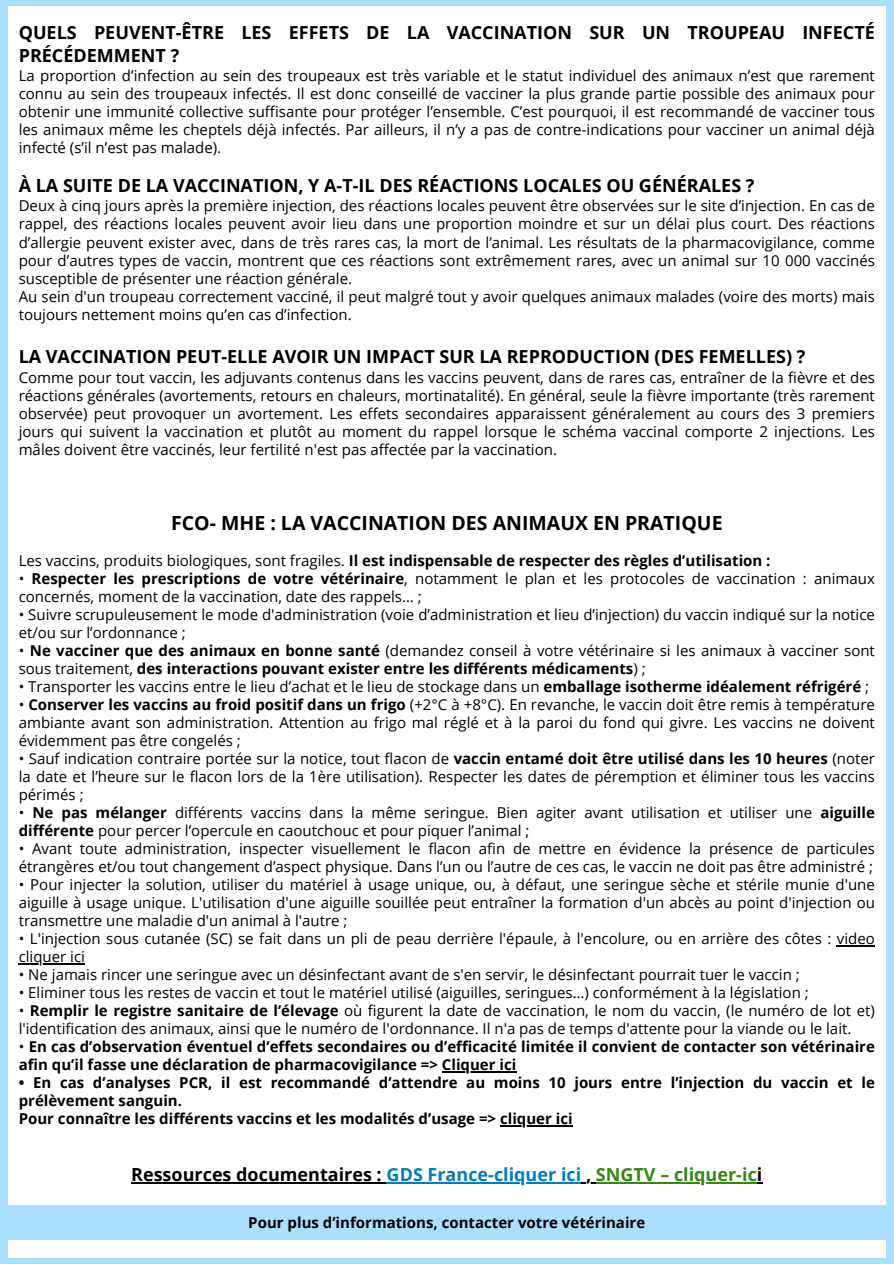
<style>
.page{position:relative;width:894px;height:1264px;background:#fff}
.page>*{position:absolute;margin:0;border:0;box-sizing:border-box;transform-origin:0 0}
.t1{font:700 19.5px "Open Sans";color:#000}
.t2{font:700 18px/22.5px "Open Sans";color:#000}
.t3{font:15px/18px "Open Sans";color:#000}
.t4{font:700 15px/18px "Open Sans";color:#000}
.s1{font-weight:400}
.s2{font-weight:700}
.s3{color:#017bc4}
.s4{color:#358712}
</style>
<div class="page">
<div style="left:0;top:0;width:893px;height:1263px;background:#aadffe"></div>
<div style="left:8px;top:6px;width:877px;height:1251px;background:#fff"></div>
<hr style="left:836px;top:945px;width:38px;height:1px;background:#000">
<hr style="left:19px;top:963px;width:66px;height:1px;background:#000">
<hr style="left:442px;top:1071px;width:74px;height:1px;background:#000">
<hr style="left:500px;top:1125px;width:72px;height:1px;background:#000">
<div style="left:8px;top:1205px;width:877px;height:34px;background:#aadffe"></div>
<hr style="left:131px;top:1181px;width:255px;height:2px;background:#000">
<hr style="left:386px;top:1181px;width:175px;height:2px;background:#017bc4">
<hr style="left:561px;top:1181px;width:20px;height:2px;background:#017bc4">
<hr style="left:595px;top:1181px;width:147px;height:2px;background:#358712">
<svg style="left:742px;top:1182px;width:20px;height:1px"></svg>
<p class="t2" style="left:19px;top:21px;width:857px">QUELS PEUVENT-ÊTRE LES EFFETS DE LA VACCINATION SUR UN TROUPEAU INFECTÉ<br>PRÉCÉDEMMENT ?</p>
<p class="t3" style="left:19px;top:66px;width:857px;text-align:justify">La proportion d’infection au sein des troupeaux est très variable et le statut individuel des animaux n’est que rarement connu au sein des troupeaux infectés. Il est donc conseillé de vacciner la plus grande partie possible des animaux pour obtenir une immunité collective suffisante pour protéger l’ensemble. C’est pourquoi, il est recommandé de vacciner tous les animaux même les cheptels déjà infectés. Par ailleurs, il n’y a pas de contre-indications pour vacciner un animal déjà infecté (s’il n’est pas malade).</p>
<p class="t2" style="left:19px;top:174px;width:737px">À LA SUITE DE LA VACCINATION, Y A-T-IL DES RÉACTIONS LOCALES OU GÉNÉRALES ?</p>
<p class="t3" style="left:19px;top:197px;width:857px">Deux à cinq jours après la première injection, des réactions locales peuvent être observées sur le site d’injection. En cas de rappel, des réactions locales peuvent avoir lieu dans une proportion moindre et sur un délai plus court. Des réactions d’allergie peuvent exister avec, dans de très rares cas, la mort de l’animal. Les résultats de la pharmacovigilance, comme pour d’autres types de vaccin, montrent que ces réactions sont extrêmement rares, avec un animal sur 10 000 vaccinés susceptible de présenter une réaction générale.<br>Au sein d'un troupeau correctement vacciné, il peut malgré tout y avoir quelques animaux malades (voire des morts) mais toujours nettement moins qu’en cas d’infection.</p>
<p class="t2" style="left:19px;top:345px;width:788px">LA VACCINATION PEUT-ELLE AVOIR UN IMPACT SUR LA REPRODUCTION (DES FEMELLES) ?</p>
<p class="t3" style="left:19px;top:368px;width:857px;text-align:justify">Comme pour tout vaccin, les adjuvants contenus dans les vaccins peuvent, dans de rares cas, entraîner de la fièvre et des réactions générales (avortements, retours en chaleurs, mortinatalité). En général, seule la fièvre importante (très rarement observée) peut provoquer un avortement. Les effets secondaires apparaissent généralement au cours des 3 premiers jours qui suivent la vaccination et plutôt au moment du rappel lorsque le schéma vaccinal comporte 2 injections. Les mâles doivent être vaccinés, leur fertilité n'est pas affectée par la vaccination.</p>
<p class="t1" style="left:171px;top:509px;width:553px">FCO- MHE : LA VACCINATION DES ANIMAUX EN PRATIQUE</p>
<h1 class="t4" style="left:19px;top:551px;width:753px"><span class="s1">Les vaccins, produits biologiques, sont fragiles.</span> Il est indispensable de respecter des règles d’utilisation :</h1>
<p class="t3" style="left:19px;top:569px;width:857px">• <span class="s2">Respecter les prescriptions de votre vétérinaire</span>, notamment le plan et les protocoles de vaccination : animaux concernés, moment de la vaccination, date des rappels… ;</p>
<p class="t3" style="left:19px;top:605px;width:857px">• Suivre scrupuleusement le mode d'administration (voie d’administration et lieu d’injection) du vaccin indiqué sur la notice et/ou sur l’ordonnance ;</p>
<p class="t4" style="left:19px;top:641px;width:857px"><span class="s1">•</span> Ne vacciner que des animaux en bonne santé <span class="s1">(demandez conseil à votre vétérinaire si les animaux à vacciner sont sous traitement,</span> des interactions pouvant exister entre les différents médicaments<span class="s1">) ;</span></p>
<p class="t3" style="left:19px;top:677px;width:851px">• Transporter les vaccins entre le lieu d’achat et le lieu de stockage dans un <span class="s2">emballage isotherme idéalement réfrigéré</span> ;</p>
<p class="t3" style="left:19px;top:695px;width:857px;text-align:justify">• <span class="s2">Conserver les vaccins au froid positif dans un frigo</span> (+2°C à +8°C). En revanche, le vaccin doit être remis à température ambiante avant son administration. Attention au frigo mal réglé et à la paroi du fond qui givre. Les vaccins ne doivent évidemment pas être congelés ;</p>
<p class="t3" style="left:19px;top:749px;width:857px;text-align:justify">• Sauf indication contraire portée sur la notice, tout flacon de <span class="s2">vaccin entamé doit être utilisé dans les 10 heures</span> (noter la date et l’heure sur le flacon lors de la 1ère utilisation). Respecter les dates de péremption et éliminer tous les vaccins périmés ;</p>
<p class="t3" style="left:19px;top:803px;width:857px">• <span class="s2">Ne pas mélanger</span> différents vaccins dans la même seringue. Bien agiter avant utilisation et utiliser une <span class="s2">aiguille différente</span> pour percer l’opercule en caoutchouc et pour piquer l’animal ;</p>
<p class="t3" style="left:19px;top:839px;width:857px">• Avant toute administration, inspecter visuellement le flacon afin de mettre en évidence la présence de particules étrangères et/ou tout changement d’aspect physique. Dans l’un ou l’autre de ces cas, le vaccin ne doit pas être administré ;</p>
<p class="t3" style="left:19px;top:875px;width:857px;text-align:justify">• Pour injecter la solution, utiliser du matériel à usage unique, ou, à défaut, une seringue sèche et stérile munie d'une aiguille à usage unique. L'utilisation d'une aiguille souillée peut entraîner la formation d'un abcès au point d'injection ou transmettre une maladie d'un animal à l'autre ;</p>
<p class="t3" style="left:19px;top:929px;width:857px">• L'injection sous cutanée (SC) se fait dans un pli de peau derrière l'épaule, à l'encolure, ou en arrière des côtes : video</p>
<p class="t3" style="left:19px;top:947px;width:68px">cliquer ici</p>
<p class="t3" style="left:19px;top:965px;width:782px">• Ne jamais rincer une seringue avec un désinfectant avant de s'en servir, le désinfectant pourrait tuer le vaccin ;</p>
<p class="t3" style="left:19px;top:983px;width:791px">• Eliminer tous les restes de vaccin et tout le matériel utilisé (aiguilles, seringues…) conformément à la législation ;</p>
<p class="t3" style="left:19px;top:1001px;width:857px">• <span class="s2">Remplir le registre sanitaire de l’élevage</span> où figurent la date de vaccination, le nom du vaccin, (le numéro de lot et) l'identification des animaux, ainsi que le numéro de l'ordonnance. Il n'a pas de temps d'attente pour la viande ou le lait.</p>
<p class="t4" style="left:19px;top:1037px;width:857px"><span class="s1">•</span> En cas d’observation éventuel d’effets secondaires ou d’efficacité limitée il convient de contacter son vétérinaire afin qu’il fasse une déclaration de pharmacovigilance =&gt; Cliquer ici</p>
<p class="t4" style="left:19px;top:1073px;width:857px">• En cas d’analyses PCR, il est recommandé d’attendre au moins 10 jours entre l’injection du vaccin et le prélèvement sanguin.<br>Pour connaître les différents vaccins et les modalités d’usage =&gt; cliquer ici</p>
<p class="t2" style="left:131px;top:1162px;width:632px">Ressources documentaires : <span class="s3">GDS France-cliquer ici</span> , <span class="s4">SNGTV – cliquer-ic</span>i</p>
<p class="t4" style="left:248px;top:1212px;width:398px">Pour plus d’informations, contacter votre vétérinaire</p>
</div>
